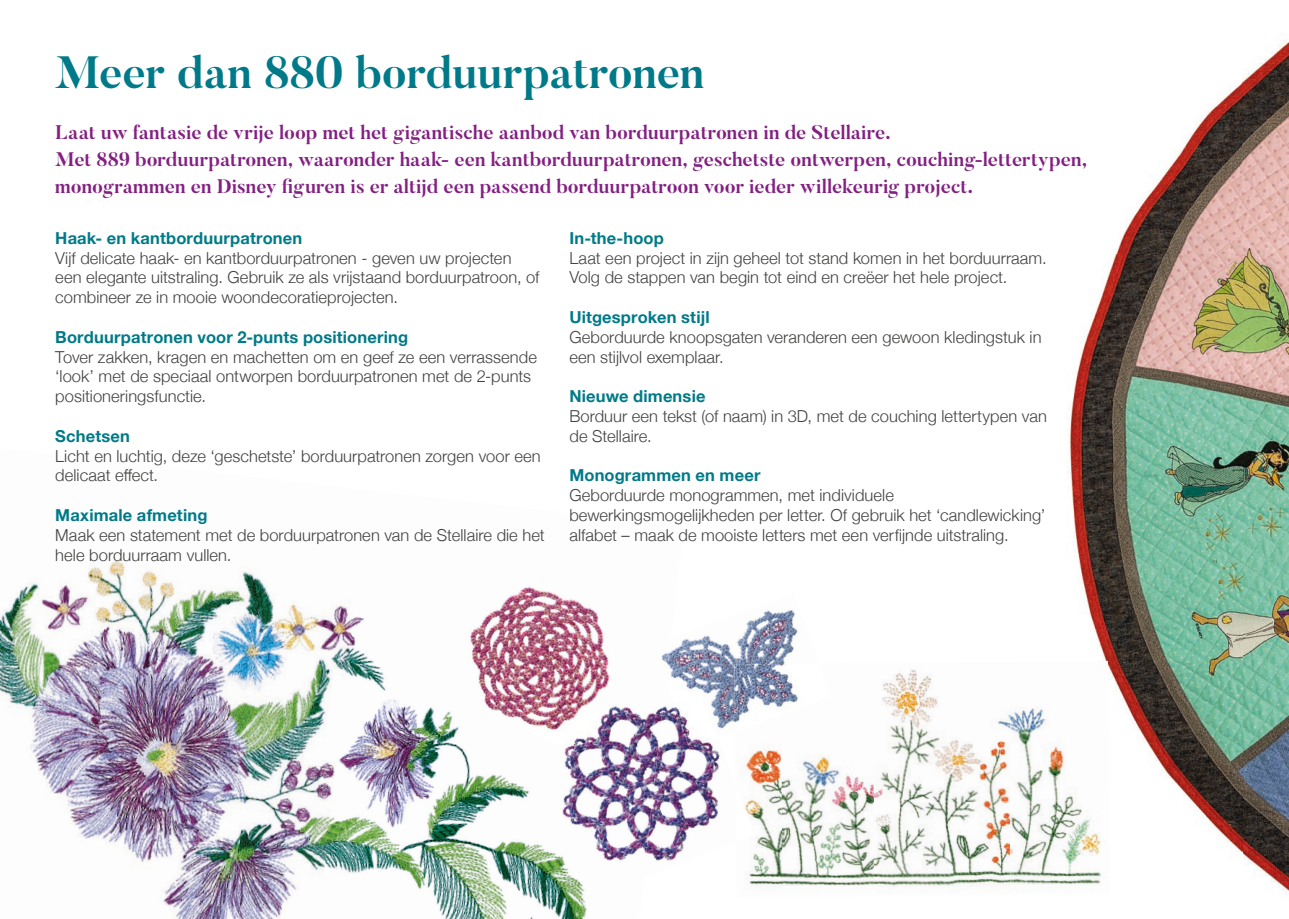
<style>
.page{position:relative;width:1289px;height:919px;background:#fff}
.page>*{position:absolute;margin:0;border:0;box-sizing:border-box;transform-origin:0 0}
.t1{font:700 45px "Butler";letter-spacing:-.005em;color:#007a88}
.t2{font:700 19.5px/27px "Butler";color:#832082}
.t3{font:300 16.5px/19.8px "Helvetica Neue";letter-spacing:.005em;color:#424241}
.t4{font:700 16.5px "Helvetica Neue";letter-spacing:.01em;color:#007a88}
</style>
<div class="page">
<img style="left:874px;top:669px;width:227px;height:223px">
<img style="left:782px;top:756px;width:92px;height:130px">
<img style="left:744px;top:749px;width:38px;height:138px">
<img style="left:0;top:578px;width:319px;height:340px">
<img style="left:88px;top:560px;width:168px;height:18px">
<img style="left:319px;top:604px;width:160px;height:314px">
<img style="left:479px;top:774px;width:106px;height:144px">
<img style="left:585px;top:906px;width:2px;height:11px">
<img style="left:476px;top:587px;width:113px;height:21px">
<img style="left:458px;top:608px;width:152px;height:89px">
<img style="left:440px;top:652px;width:156px;height:81px">
<img style="left:1069px;top:83px;width:173px;height:580px">
<img style="left:1242px;top:40px;width:46px;height:855px">
<img style="left:1108px;top:663px;width:134px;height:190px">
<img style="left:657px;top:748px;width:63px;height:47px">
<img style="left:654px;top:791px;width:26px;height:70px">
<img style="left:665px;top:795px;width:54px;height:66px">
<img style="left:744px;top:784px;width:10px;height:57px">
<img style="left:528px;top:699px;width:91px;height:116px">
<img style="left:619px;top:706px;width:46px;height:82px">
<img style="left:559px;top:780px;width:95px;height:117px">
<img style="left:531px;top:705px;width:72px;height:49px">
<img style="left:670px;top:632px;width:76px;height:61px">
<img style="left:746px;top:610px;width:52px;height:53px">
<img style="left:717px;top:693px;width:17px;height:36px">
<img style="left:734px;top:663px;width:64px;height:60px">
<img style="left:661px;top:652px;width:9px;height:15px">
<img style="left:665px;top:671px;width:52px;height:77px">
<h1 class="t1" style="left:55px;top:44px;width:650px">Meer dan 880 borduurpatronen</h1>
<p class="t2" style="left:55px;top:118px;width:1033px">Laat uw fantasie de vrije loop met het gigantische aanbod van borduurpatronen in de Stellaire.<br>Met 889 borduurpatronen, waaronder haak- een kantborduurpatronen, geschetste ontwerpen, couching-lettertypen, monogrammen en Disney figuren is er altijd een passend borduurpatroon voor ieder willekeurig project.</p>
<p class="t4" style="left:55px;top:225px;width:248px">Haak- en kantborduurpatronen</p>
<p class="t3" style="left:55px;top:246px;width:485px">Vijf delicate haak- en kantborduurpatronen - geven uw projecten een elegante uitstraling. Gebruik ze als vrijstaand borduurpatroon, of combineer ze in mooie woondecoratieprojecten.</p>
<p class="t4" style="left:55px;top:324px;width:354px">Borduurpatronen voor 2-punts positionering</p>
<p class="t3" style="left:55px;top:345px;width:483px">Tover zakken, kragen en machetten om en geef ze een verrassende ‘look’ met de speciaal ontworpen borduurpatronen met de 2-punts positioneringsfunctie.</p>
<p class="t4" style="left:55px;top:423px;width:76px">Schetsen</p>
<p class="t3" style="left:55px;top:444px;width:487px">Licht en luchtig, deze ‘geschetste’ borduurpatronen zorgen voor een delicaat effect.</p>
<p class="t4" style="left:55px;top:502px;width:154px">Maximale afmeting</p>
<p class="t3" style="left:55px;top:524px;width:491px">Maak een statement met de borduurpatronen van de Stellaire die het hele borduurraam vullen.</p>
<p class="t4" style="left:569px;top:225px;width:96px">In-the-hoop</p>
<p class="t3" style="left:569px;top:246px;width:479px">Laat een project in zijn geheel tot stand komen in het borduurraam.<br>Volg de stappen van begin tot eind en creëer het hele project.</p>
<p class="t4" style="left:569px;top:304px;width:142px">Uitgesproken stijl</p>
<p class="t3" style="left:569px;top:326px;width:473px">Geborduurde knoopsgaten veranderen een gewoon kledingstuk in een stijlvol exemplaar.</p>
<p class="t4" style="left:569px;top:383px;width:138px">Nieuwe dimensie</p>
<p class="t3" style="left:569px;top:405px;width:479px">Borduur een tekst (of naam) in 3D, met de couching lettertypen van de Stellaire.</p>
<p class="t4" style="left:569px;top:462px;width:192px">Monogrammen en meer</p>
<p class="t3" style="left:569px;top:484px;width:477px">Geborduurde monogrammen, met individuele bewerkingsmogelijkheden per letter. Of gebruik het ‘candlewicking’ alfabet – maak de mooiste letters met een verfijnde uitstraling.</p>
</div>
